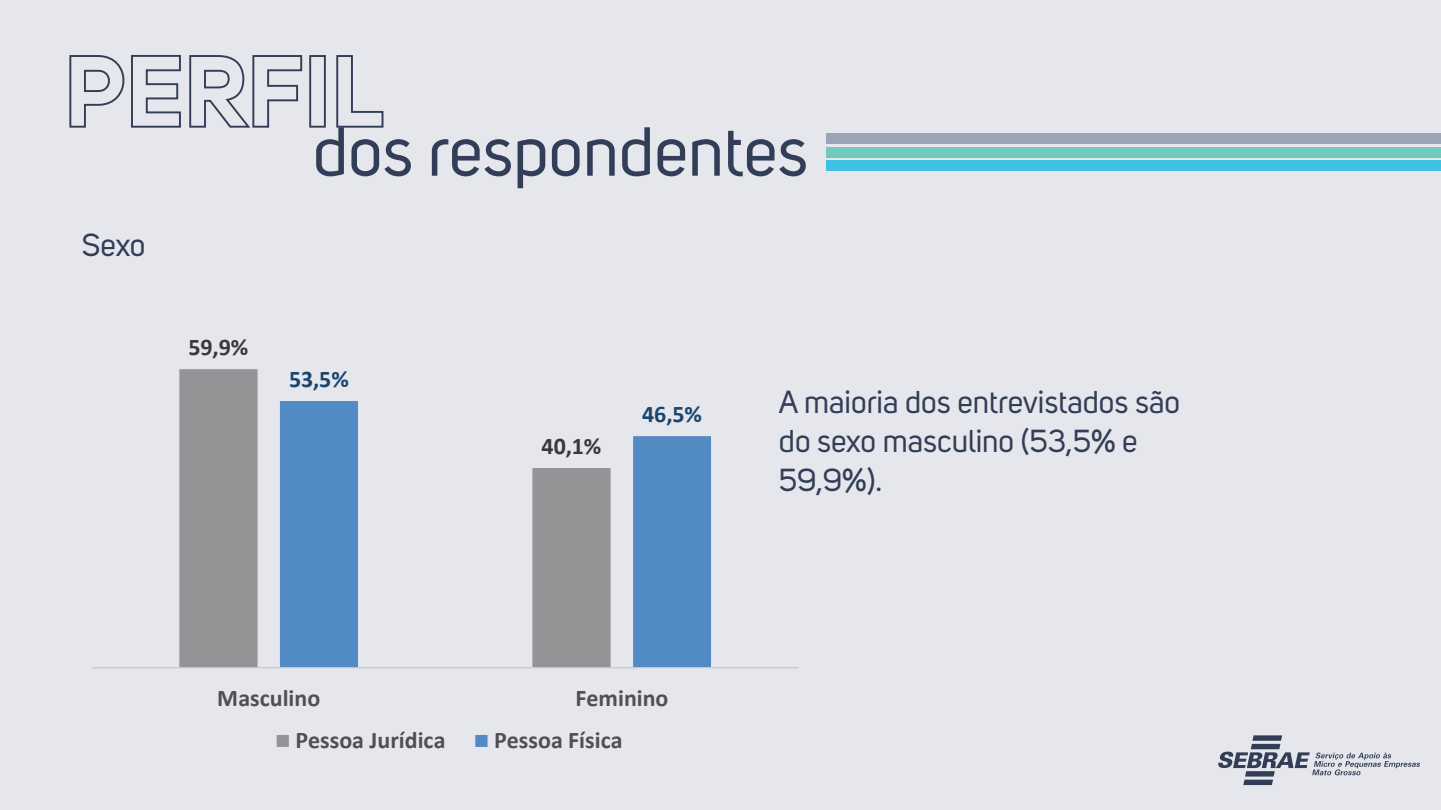
<style>
.page{position:relative;width:1441px;height:810px;background:#fff}
.page>*{position:absolute;margin:0;border:0;box-sizing:border-box;transform-origin:0 0}
.t1{font:69.15px "Uni Sans";color:#323e57}
.t2{font:31.5px/39px "Uni Sans";color:#323e57}
.t3{font:700 24px "Calibri";color:#595959}
.t4{font:700 24px "Calibri";color:#404040}
.t5{font:700 24px "Calibri";color:#1c4d79}
</style>
<div class="page">
<div style="left:0;top:0;width:1440px;height:810px;background:#e6e7ec"></div>
<div style="left:826px;top:160px;width:614px;height:11px;background:#3fc0e5"></div>
<div style="left:826px;top:147px;width:614px;height:10px;background:#72c9be"></div>
<div style="left:826px;top:133px;width:614px;height:11px;background:#9ca4b7"></div>
<svg style="left:69px;top:55px;width:112px;height:73px"></svg>
<svg style="left:189px;top:55px;width:114px;height:73px"></svg>
<div style="left:309px;top:55px;width:17px;height:73px;border:2px solid #323e57"></div>
<svg style="left:336px;top:55px;width:48px;height:73px"></svg>
<svg style="left:1218px;top:735px;width:201px;height:50px"></svg>
<svg style="left:178px;top:369px;width:100px;height:300px;fill:#949497"></svg>
<svg style="left:278px;top:401px;width:434px;height:268px"></svg>
<hr style="left:92px;top:667px;width:706px;height:1px;background:#dad9d8">
<div style="left:275px;top:734px;width:15px;height:14px;background:#949497;border:1px solid #fff"></div>
<div style="left:474px;top:734px;width:14px;height:14px;background:#528bc3;border:1px solid #fff"></div>
<p class="t2" style="left:82px;top:226px;width:65px">Sexo</p>
<h1 class="t1" style="left:313px;top:112px;width:496px">dos respondentes</h1>
<p class="t4" style="left:188px;top:331px;width:61px">59,9%</p>
<p class="t5" style="left:289px;top:362px;width:61px">53,5%</p>
<p class="t4" style="left:541px;top:429px;width:61px">40,1%</p>
<p class="t5" style="left:642px;top:398px;width:61px">46,5%</p>
<p class="t2" style="left:778px;top:383px;width:402px">A maioria dos entrevistados são do sexo masculino (53,5% e<br>59,9%).</p>
<p class="t3" style="left:217px;top:681px;width:104px">Masculino</p>
<p class="t3" style="left:575px;top:681px;width:95px">Feminino</p>
<p class="t3" style="left:295px;top:723px;width:152px">Pessoa Jurídica</p>
<p class="t3" style="left:494px;top:723px;width:130px">Pessoa Física</p>
</div>
